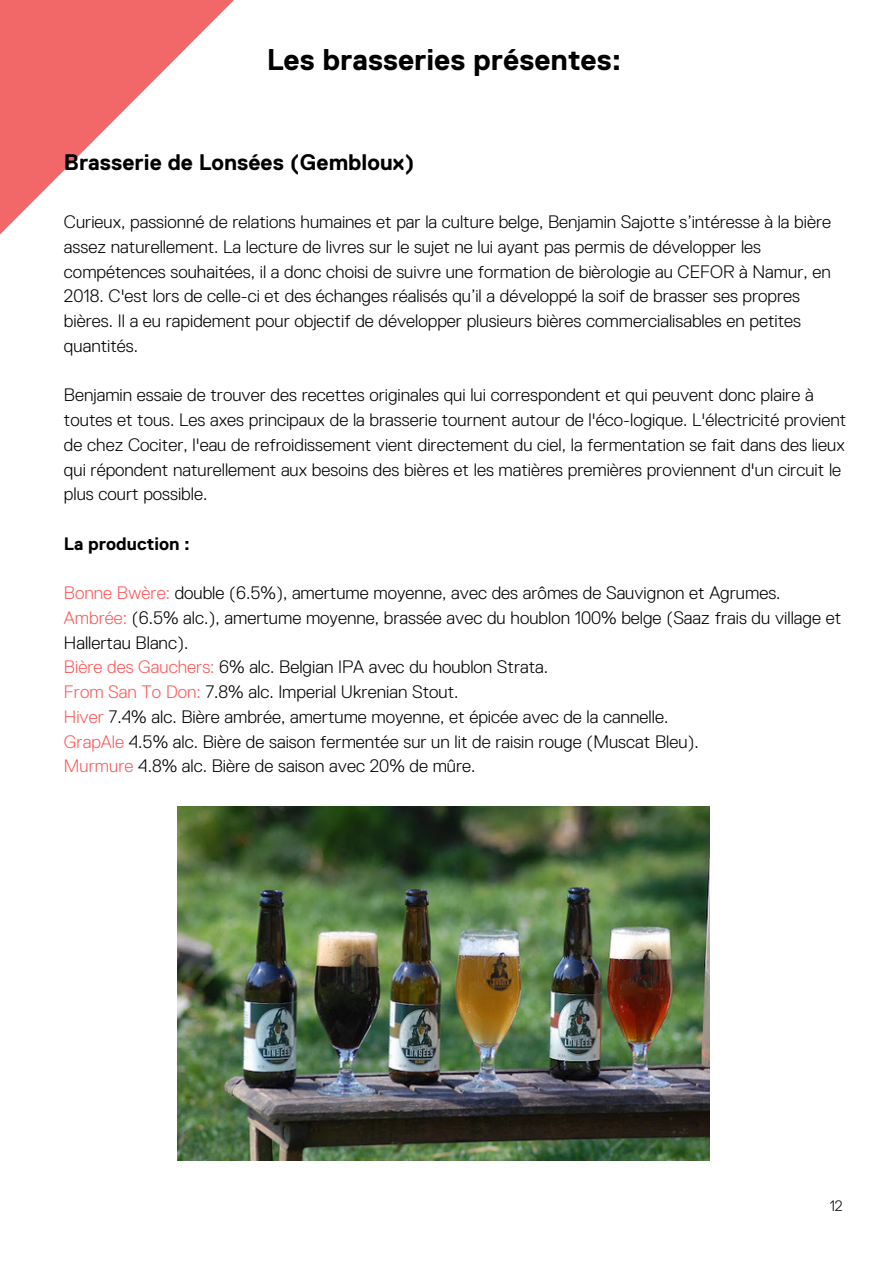
<style>
.page{position:relative;width:893px;height:1264px;background:#fff}
.page>*{position:absolute;margin:0;border:0;box-sizing:border-box;transform-origin:0 0}
.t1{font:700 30px "Replica Std";color:#000}
.t2{font:700 22.5px "Replica Std";color:#000}
.t3{font:300 18px/24.8px "Replica Std";color:#000}
.t4{font:700 18px "Replica Std";color:#000}
.t5{font:300 15px "Replica Std";color:#000}
.s1{color:#fe595a}
</style>
<div class="page">
<svg style="left:0;top:0;width:234px;height:234px;fill:#f26767"></svg>
<img style="left:178px;top:806px;width:532px;height:354px">
<p class="t1" style="left:267px;top:43px;width:356px">Les brasseries présentes:</p>
<p class="t2" style="left:64px;top:149px;width:352px">Brasserie de Lonsées (Gembloux)</p>
<p class="t3" style="left:64px;top:209px;width:768px">Curieux, passionné de relations humaines et par la culture belge, Benjamin Sajotte s’intéresse à la bière assez naturellement. La lecture de livres sur le sujet ne lui ayant pas permis de développer les compétences souhaitées, il a donc choisi de suivre une formation de bièrologie au CEFOR à Namur, en 2018. C'est lors de celle-ci et des échanges réalisés qu’il a développé la soif de brasser ses propres bières. Il a eu rapidement pour objectif de développer plusieurs bières commercialisables en petites quantités.</p>
<p class="t3" style="left:64px;top:383px;width:783px">Benjamin essaie de trouver des recettes originales qui lui correspondent et qui peuvent donc plaire à toutes et tous. Les axes principaux de la brasserie tournent autour de l'éco-logique. L'électricité provient de chez Cociter, l'eau de refroidissement vient directement du ciel, la fermentation se fait dans des lieux qui répondent naturellement aux besoins des bières et les matières premières proviennent d'un circuit le plus court possible.</p>
<p class="t4" style="left:64px;top:533px;width:127px">La production :</p>
<p class="t3" style="left:64px;top:580px;width:718px"><span class="s1">Bonne Bwère:</span> double (6.5%), amertume moyenne, avec des arômes de Sauvignon et Agrumes.</p>
<p class="t3" style="left:64px;top:605px;width:778px"><span class="s1">Ambrée:</span> (6.5% alc.), amertume moyenne, brassée avec du houblon 100% belge (Saaz frais du village et<br>Hallertau Blanc).</p>
<p class="t3" style="left:64px;top:655px;width:485px"><span class="s1">Bière des Gauchers:</span> 6% alc. Belgian IPA avec du houblon Strata.</p>
<p class="t3" style="left:64px;top:679px;width:396px"><span class="s1">From San To Don:</span> 7.8% alc. Imperial Ukrenian Stout.</p>
<p class="t3" style="left:64px;top:704px;width:605px"><span class="s1">Hiver</span> 7.4% alc. Bière ambrée, amertume moyenne, et épicée avec de la cannelle.</p>
<p class="t3" style="left:64px;top:729px;width:636px"><span class="s1">GrapAle</span> 4.5% alc. Bière de saison fermentée sur un lit de raisin rouge (Muscat Bleu).</p>
<p class="t3" style="left:64px;top:754px;width:413px"><span class="s1">Murmure</span> 4.8% alc. Bière de saison avec 20% de mûre.</p>
<p class="t5" style="left:829px;top:1197px;width:15px">12</p>
</div>
